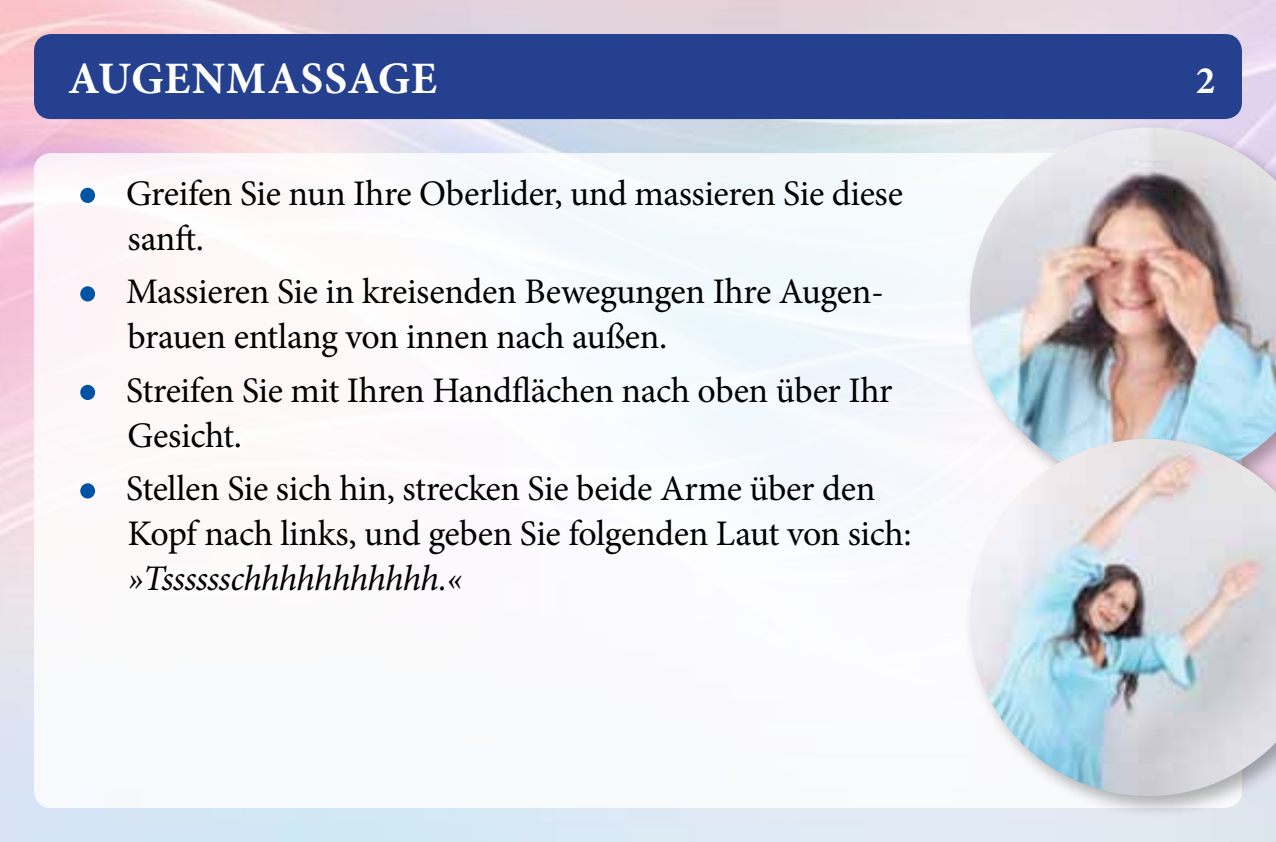
<style>
.page{position:relative;width:1276px;height:842px;background:#fff}
.page>*{position:absolute;margin:0;border:0;box-sizing:border-box;transform-origin:0 0}
.t1{font:700 45px "Minion Pro";letter-spacing:.01em;color:#fff}
.t2{font:700 39px "Minion Pro";color:#fff}
.t3{font:36px/45px "Minion Pro";letter-spacing:-.01em;color:#000}
.t4{font:italic 36px "Minion Pro";letter-spacing:-.02em;color:#000}
.s1{font-size:57px;color:#0054a6}
</style>
<div class="page">
<img style="left:0;top:0;width:1276px;height:842px">
<div style="left:34px;top:34px;width:1208px;height:85px;background:#25408f;border-radius:17px"></div>
<div style="left:34px;top:153px;width:1208px;height:655px;background:#fff;border-radius:17px"></div>
<div style="left:963px;top:121px;width:313px;height:386px;background:#000;opacity:.3"></div>
<img style="left:969px;top:128px;width:307px;height:304px">
<div style="left:963px;top:432px;width:313px;height:387px;background:#000;opacity:.3"></div>
<img style="left:969px;top:439px;width:307px;height:357px">
<p class="t1" style="left:68px;top:46px;width:370px">AUGENMASSAGE</p>
<p class="t2" style="left:1195px;top:53px;width:21px">2</p>
<p class="t3" style="left:128px;top:171px;width:777px;text-indent:-51px"><span class="s1">•</span> Greifen Sie nun Ihre Oberlider, und massieren Sie diese sanft.</p>
<p class="t3" style="left:128px;top:269px;width:758px;text-indent:-51px"><span class="s1">•</span> Massieren Sie in kreisenden Bewegungen Ihre Augen&shy;brauen entlang von innen nach außen.</p>
<p class="t3" style="left:128px;top:368px;width:766px;text-indent:-51px"><span class="s1">•</span> Streifen Sie mit Ihren Handflächen nach oben über Ihr<br>Gesicht.</p>
<p class="t3" style="left:128px;top:466px;width:785px;text-indent:-51px"><span class="s1">•</span> Stellen Sie sich hin, strecken Sie beide Arme über den<br>Kopf nach links, und geben Sie folgenden Laut von sich:</p>
<p class="t4" style="left:128px;top:554px;width:337px">»Tsssssschhhhhhhhhhh.«</p>
</div>
